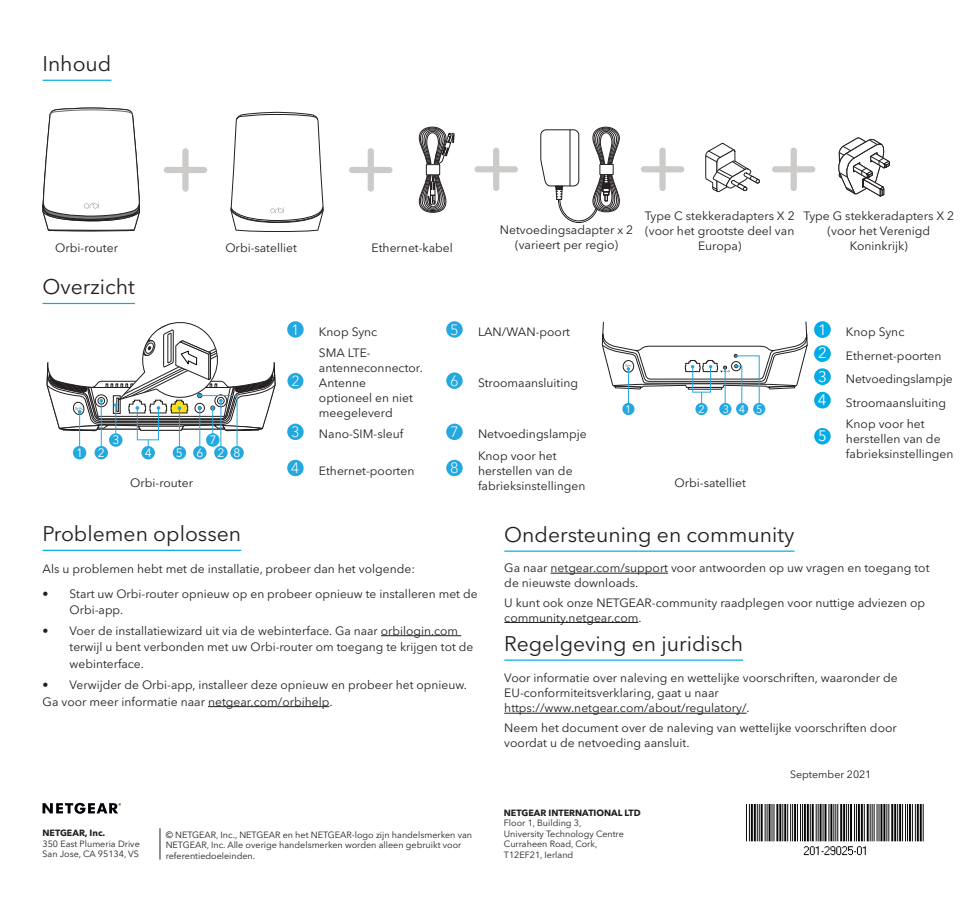
<style>
.page{position:relative;width:978px;height:915px;background:#fff}
.page>*{position:absolute;margin:0;border:0;box-sizing:border-box;transform-origin:0 0}
.h2_head{font:21px "Avenir Next LT Pro";color:#231f20}
.t1{font:15px "Avenir Next LT Pro";color:#fff}
.t2{font:300 14.85px "Avenir Next LT Pro";color:#fff}
.t3{font:14.85px "Avenir Next LT Pro";color:#fff}
.t4{font:300 14.4px "Avenir Next LT Pro";color:#fff}
.p0_body{font:12px/15px "Avenir Next LT Pro";color:#231f20}
.CallOut{font:12px/15px "Avenir Next LT Pro";color:#231f20}
.t5{font:12px "Avenir Next LT Pro";color:#fff}
.t6{font:10.8px "Avenir Next LT Pro";color:#fff}
.p0_body-2{font:10.5px "Avenir Next LT Pro";color:#231f20}
.Legalese_Small{font:9px/10.5px "Avenir Next LT Pro";color:#231f20}
.s1{font-weight:700}
</style>
<div class="page">
<hr style="left:43px;top:80px;width:68px;height:1px;background:#00abe7">
<hr style="left:43px;top:303px;width:92px;height:1px;background:#00abe7">
<div style="left:287px;top:321px;width:17px;height:16px;background:#23a8e0;border-radius:50%"></div>
<div style="left:446px;top:321px;width:17px;height:16px;background:#23a8e0;border-radius:50%"></div>
<div style="left:287px;top:373px;width:16px;height:16px;background:#23a8e0;border-radius:50%"></div>
<div style="left:446px;top:372px;width:17px;height:17px;background:#23a8e0;border-radius:50%"></div>
<div style="left:287px;top:423px;width:17px;height:17px;background:#23a8e0;border-radius:50%"></div>
<div style="left:446px;top:423px;width:17px;height:17px;background:#23a8e0;border-radius:50%"></div>
<div style="left:287px;top:459px;width:17px;height:17px;background:#23a8e0;border-radius:50%"></div>
<div style="left:446px;top:459px;width:17px;height:17px;background:#23a8e0;border-radius:50%"></div>
<hr style="left:504px;top:550px;width:291px;height:1px;background:#00abe7">
<hr style="left:551px;top:572px;width:117px;height:1px;background:#231f20">
<hr style="left:504px;top:622px;width:134px;height:1px;background:#231f20">
<hr style="left:504px;top:712px;width:243px;height:1px;background:#231f20">
<hr style="left:160px;top:828px;width:1px;height:31px;background:#231f20">
<svg style="left:43px;top:802px;width:78px;height:11px"></svg>
<img style="left:746px;top:804px;width:178px;height:52px">
<hr style="left:504px;top:659px;width:239px;height:1px;background:#00abe7">
<hr style="left:43px;top:549px;width:198px;height:1px;background:#00abe7">
<hr style="left:381px;top:635px;width:80px;height:1px;background:#231f20">
<hr style="left:208px;top:706px;width:121px;height:1px;background:#231f20">
<div style="left:73px;top:446px;width:13px;height:13px;background:#23a8e0;border-radius:50%"></div>
<div style="left:95px;top:446px;width:13px;height:13px;background:#23a8e0;border-radius:50%"></div>
<div style="left:214px;top:446px;width:14px;height:13px;background:#23a8e0;border-radius:50%"></div>
<div style="left:230px;top:446px;width:14px;height:13px;background:#23a8e0;border-radius:50%"></div>
<div style="left:141px;top:446px;width:14px;height:13px;background:#23a8e0;border-radius:50%"></div>
<div style="left:173px;top:446px;width:13px;height:13px;background:#23a8e0;border-radius:50%"></div>
<div style="left:193px;top:446px;width:14px;height:13px;background:#23a8e0;border-radius:50%"></div>
<svg style="left:46px;top:322px;width:230px;height:125px"></svg>
<div style="left:622px;top:403px;width:13px;height:12px;background:#23a8e0;border-radius:50%"></div>
<div style="left:695px;top:403px;width:13px;height:12px;background:#23a8e0;border-radius:50%"></div>
<div style="left:719px;top:403px;width:12px;height:12px;background:#23a8e0;border-radius:50%"></div>
<div style="left:736px;top:403px;width:12px;height:12px;background:#23a8e0;border-radius:50%"></div>
<div style="left:753px;top:403px;width:12px;height:12px;background:#23a8e0;border-radius:50%"></div>
<svg style="left:601px;top:321px;width:207px;height:83px"></svg>
<div style="left:692px;top:366px;width:19px;height:26px;border:1px solid #23a8e0"></div>
<div style="left:814px;top:321px;width:17px;height:17px;background:#00abe7;border-radius:50%"></div>
<div style="left:814px;top:345px;width:17px;height:17px;background:#00abe7;border-radius:50%"></div>
<div style="left:814px;top:368px;width:17px;height:17px;background:#00abe7;border-radius:50%"></div>
<div style="left:814px;top:391px;width:17px;height:17px;background:#00abe7;border-radius:50%"></div>
<div style="left:814px;top:428px;width:17px;height:16px;background:#00abe7;border-radius:50%"></div>
<svg style="left:164px;top:148px;width:43px;height:44px"></svg>
<svg style="left:349px;top:148px;width:43px;height:44px"></svg>
<svg style="left:474px;top:147px;width:44px;height:44px"></svg>
<svg style="left:641px;top:147px;width:43px;height:44px"></svg>
<svg style="left:772px;top:147px;width:43px;height:44px"></svg>
<svg style="left:419px;top:127px;width:36px;height:86px"></svg>
<div style="left:426px;top:165px;width:14px;height:10px;background:#fff"></div>
<div style="left:426px;top:164px;width:14px;height:11px;border:1px solid #231f20"></div>
<svg style="left:43px;top:107px;width:97px;height:124px"></svg>
<svg style="left:231px;top:112px;width:93px;height:119px"></svg>
<svg style="left:838px;top:137px;width:52px;height:60px"></svg>
<svg style="left:705px;top:143px;width:55px;height:50px"></svg>
<svg style="left:540px;top:127px;width:80px;height:96px"></svg>
<div style="left:600px;top:164px;width:13px;height:10px;background:#fff"></div>
<div style="left:600px;top:164px;width:13px;height:11px;border:1px solid #231f20"></div>
<p class="h2_head" style="left:43px;top:51px;width:70px">Inhoud</p>
<p class="CallOut" style="left:55px;top:240px;width:64px">Orbi-router</p>
<p class="CallOut" style="left:225px;top:240px;width:73px">Orbi-satelliet</p>
<p class="CallOut" style="left:372px;top:240px;width:83px">Ethernet-kabel</p>
<p class="h2_head" style="left:43px;top:274px;width:94px">Overzicht</p>
<p class="CallOut" style="left:500px;top:222px;width:135px">Netvoedingsadapter x 2</p>
<p class="CallOut" style="left:515px;top:237px;width:105px">(varieert per regio)</p>
<p class="CallOut" style="left:645px;top:208px;width:151px">Type C stekkeradapters X 2</p>
<p class="CallOut" style="left:645px;top:223px;width:151px;text-align:center">(voor het grootste deel van<br>Europa)</p>
<p class="CallOut" style="left:804px;top:208px;width:152px">Type G stekkeradapters X 2</p>
<p class="CallOut" style="left:827px;top:223px;width:104px;text-align:center">(voor het Verenigd<br>Koninkrijk)</p>
<p class="t1" style="left:818px;top:320px;width:10px">1</p>
<p class="CallOut" style="left:846px;top:324px;width:60px">Knop Sync</p>
<p class="t1" style="left:818px;top:344px;width:10px">2</p>
<p class="CallOut" style="left:846px;top:348px;width:97px">Ethernet-poorten</p>
<p class="t1" style="left:818px;top:367px;width:10px">3</p>
<p class="CallOut" style="left:846px;top:371px;width:108px">Netvoedingslampje</p>
<p class="t1" style="left:818px;top:391px;width:10px">4</p>
<p class="CallOut" style="left:846px;top:395px;width:102px">Stroomaansluiting</p>
<p class="t3" style="left:818px;top:427px;width:10px">5</p>
<p class="t2" style="left:291px;top:320px;width:10px">1</p>
<p class="CallOut" style="left:319px;top:324px;width:60px">Knop Sync</p>
<p class="t2" style="left:450px;top:320px;width:10px">5</p>
<p class="CallOut" style="left:478px;top:324px;width:94px">LAN/WAN-poort</p>
<p class="t4" style="left:291px;top:372px;width:10px">2</p>
<p class="CallOut" style="left:319px;top:345px;width:105px">SMA LTE&shy;antenneconnector.<br>Antenne<br>optioneel en niet meegeleverd</p>
<p class="t2" style="left:450px;top:372px;width:10px">6</p>
<p class="CallOut" style="left:478px;top:375px;width:102px">Stroomaansluiting</p>
<p class="t6" style="left:625px;top:402px;width:8px">1</p>
<p class="t6" style="left:699px;top:402px;width:8px">2</p>
<p class="t6" style="left:723px;top:402px;width:41px">345</p>
<p class="CallOut" style="left:846px;top:416px;width:109px">Knop voor het herstellen van de fabrieksinstellingen</p>
<p class="t2" style="left:291px;top:423px;width:10px">3</p>
<p class="CallOut" style="left:319px;top:426px;width:86px">Nano-SIM-sleuf</p>
<p class="t2" style="left:450px;top:423px;width:10px">7</p>
<p class="CallOut" style="left:478px;top:426px;width:110px">Netvoedingslampje</p>
<p class="t2" style="left:291px;top:459px;width:10px">4</p>
<p class="CallOut" style="left:319px;top:462px;width:97px">Ethernet-poorten</p>
<p class="t2" style="left:450px;top:459px;width:10px">8</p>
<p class="CallOut" style="left:478px;top:447px;width:109px">Knop voor het herstellen van de fabrieksinstellingen</p>
<p class="h2_head" style="left:504px;top:522px;width:292px">Ondersteuning en community</p>
<p class="p0_body" style="left:504px;top:560px;width:427px">Ga naar netgear.com/support voor antwoorden op uw vragen en toegang tot de nieuwste downloads.</p>
<p class="p0_body" style="left:504px;top:594px;width:422px">U kunt ook onze NETGEAR-community raadplegen voor nuttige adviezen op community.netgear.com.</p>
<p class="t5" style="left:112px;top:433px;width:8px">3</p>
<p class="t5" style="left:209px;top:433px;width:8px">7</p>
<p class="t5" style="left:98px;top:445px;width:8px">2</p>
<p class="t5" style="left:145px;top:445px;width:8px">4</p>
<p class="t5" style="left:176px;top:445px;width:66px">5628</p>
<p class="t5" style="left:76px;top:445px;width:8px">1</p>
<p class="CallOut" style="left:130px;top:475px;width:64px">Orbi-router</p>
<p class="CallOut" style="left:674px;top:475px;width:73px">Orbi-satelliet</p>
<p class="h2_head" style="left:43px;top:521px;width:200px">Problemen oplossen</p>
<p class="p0_body" style="left:43px;top:560px;width:374px">Als u problemen hebt met de installatie, probeer dan het volgende:</p>
<p class="p0_body" style="left:70px;top:585px;width:409px;line-height:16.5px;text-indent:-27px">• Start uw Orbi-router opnieuw op en probeer opnieuw te installeren met de<br>Orbi-app.</p>
<p class="p0_body" style="left:70px;top:622px;width:405px;line-height:16.5px;text-indent:-27px">• Voer de installatiewizard uit via de webinterface. Ga naar orbilogin.com terwijl u bent verbonden met uw Orbi-router om toegang te krijgen tot de webinterface.</p>
<p class="p0_body" style="left:43px;top:676px;width:426px">• Verwijder de Orbi-app, installeer deze opnieuw en probeer het opnieuw.</p>
<p class="p0_body" style="left:43px;top:693px;width:291px">Ga voor meer informatie naar netgear.com/orbihelp.</p>
<p class="h2_head" style="left:504px;top:631px;width:240px">Regelgeving en juridisch</p>
<p class="p0_body" style="left:504px;top:670px;width:395px">Voor informatie over naleving en wettelijke voorschriften, waaronder de<br>EU-conformiteitsverklaring, gaat u naar https://www.netgear.com/about/regulatory/.</p>
<p class="p0_body" style="left:504px;top:719px;width:394px">Neem het document over de naleving van wettelijke voorschriften door voordat u de netvoeding aansluit.</p>
<p class="Legalese_Small" style="left:43px;top:827px;width:99px"><span class="s1">NETGEAR, Inc.<br></span>350 East Plumeria Drive<br>San Jose, CA 95134, VS</p>
<p class="Legalese_Small" style="left:166px;top:829px;width:308px">© NETGEAR, Inc., NETGEAR en het NETGEAR-logo zijn handelsmerken van<br>NETGEAR, Inc. Alle overige handelsmerken worden alleen gebruikt voor referentiedoeleinden.</p>
<p class="Legalese_Small" style="left:504px;top:806px;width:138px"><span class="s1">NETGEAR INTERNATIONAL LTD<br></span>Floor 1, Building 3,<br>University Technology Centre<br>Curraheen Road, Cork,<br>T12EF21, Ierland</p>
<p class="p0_body-2" style="left:790px;top:768px;width:83px">September 2021</p>
</div>
